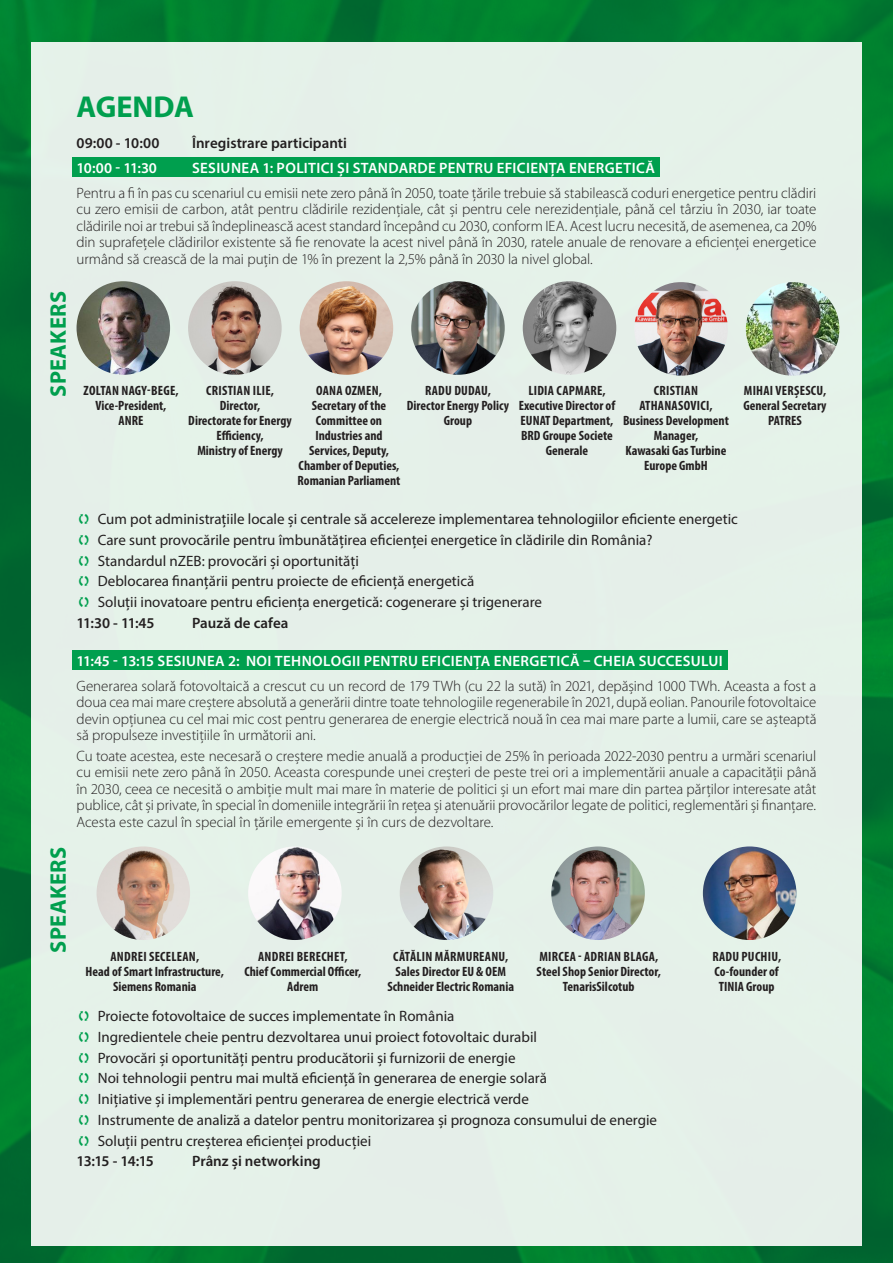
<style>
.page{position:relative;width:893px;height:1263px;background:#fff}
.page>*{position:absolute;margin:0;border:0;box-sizing:border-box;transform-origin:0 0}
.t1{font:700 30.3px "Myriad Pro";color:#009f4e}
.t2{font:700 22.5px "Myriad Pro";letter-spacing:.02em;color:#009f4e}
.t3{font:300 15px/16.5px "Myriad Pro";letter-spacing:-.005em;color:#231f20;text-align:justify}
.t4{font:15px/20.7px "Myriad Pro";color:#231f20}
.t5{font:600 15px "Myriad Pro";letter-spacing:.025em;color:#fff}
.t6{font:600 15px "Myriad Pro";color:#231f20}
.t7{font:700 condensed 13.5px/15px "Myriad Pro";color:#231f20;text-align:center}
</style>
<div class="page">
<img style="left:0;top:0;width:893px;height:1263px">
<div style="left:31px;top:43px;width:831px;height:1203px;background:#e5f1e9"></div>
<div style="left:72px;top:157px;width:587px;height:20px;background:#009f4e"></div>
<div style="left:72px;top:650px;width:655px;height:19px;background:#009f4e"></div>
<img style="left:634px;top:282px;width:94px;height:94px;border-radius:47px">
<img style="left:746px;top:282px;width:93px;height:94px;border-radius:47px">
<img style="left:97px;top:846px;width:93px;height:94px;border-radius:47px">
<img style="left:248px;top:846px;width:94px;height:94px;border-radius:47px">
<img style="left:400px;top:846px;width:93px;height:94px;border-radius:47px">
<img style="left:551px;top:846px;width:94px;height:94px;border-radius:47px">
<img style="left:703px;top:846px;width:93px;height:94px;border-radius:47px">
<img style="left:77px;top:281px;width:93px;height:94px;border-radius:47px">
<img style="left:188px;top:281px;width:94px;height:94px;border-radius:47px">
<img style="left:300px;top:281px;width:93px;height:94px;border-radius:47px">
<img style="left:411px;top:281px;width:94px;height:94px;border-radius:47px">
<img style="left:523px;top:281px;width:93px;height:94px;border-radius:47px">
<h2 class="t2" style="left:44px;top:397px;width:107px;rotate:-90deg">SPEAKERS</h2>
<h1 class="t1" style="left:77px;top:87px;width:119px">AGENDA</h1>
<p class="t6" style="left:77px;top:133px;width:84px">09:00 - 10:00</p>
<p class="t6" style="left:192px;top:133px;width:156px">Înregistrare participanti</p>
<p class="t5" style="left:77px;top:158px;width:82px">10:00 - 11:30</p>
<p class="t5" style="left:192px;top:158px;width:464px">SESIUNEA 1: POLITICI ȘI STANDARDE PENTRU EFICIENȚA ENERGETICĂ</p>
<p class="t3" style="left:77px;top:184px;width:741px">Pentru a fi în pas cu scenariul cu emisii nete zero până în 2050, toate țările trebuie să stabilească coduri energetice pentru clădiri cu zero emisii de carbon, atât pentru clădirile rezidențiale, cât și pentru cele nerezidențiale, până cel târziu în 2030, iar toate clădirile noi ar trebui să îndeplinească acest standard începând cu 2030, conform IEA. Acest lucru necesită, de asemenea, ca 20% din suprafețele clădirilor existente să fie renovate la acest nivel până în 2030, ratele anuale de renovare a eficienței energetice urmând să crească de la mai puțin de 1% în prezent la 2,5% până în 2030 la nivel global.</p>
<p class="t7" style="left:84px;top:383px;width:96px">ZOLTAN NAGY-BEGE,<br>Vice-President,<br>ANRE</p>
<p class="t7" style="left:188px;top:383px;width:105px">CRISTIAN ILIE,<br>Director,<br>Directorate for Energy<br>Efficiency,<br>Ministry of Energy</p>
<p class="t7" style="left:298px;top:383px;width:104px">OANA OZMEN,<br>Secretary of the<br>Committee on<br>Industries and<br>Services, Deputy,<br>Chamber of Deputies,<br>Romanian Parliament</p>
<p class="t7" style="left:407px;top:383px;width:104px">RADU DUDAU,<br>Director Energy Policy<br>Group</p>
<p class="t7" style="left:519px;top:383px;width:98px">LIDIA CAPMARE,<br>Executive Director of<br>EUNAT Department,<br>BRD Groupe Societe<br>Generale</p>
<p class="t7" style="left:623px;top:383px;width:107px">CRISTIAN<br>ATHANASOVICI,<br>Business Development<br>Manager,<br>Kawasaki Gas Turbine<br>Europe GmbH</p>
<p class="t7" style="left:743px;top:383px;width:85px">MIHAI VERȘESCU,<br>General Secretary<br>PATRES</p>
<h2 class="t2" style="left:44px;top:952px;width:107px;rotate:-90deg">SPEAKERS</h2>
<p class="t4" style="left:98px;top:508px;width:642px">Cum pot administrațiile locale și centrale să accelereze implementarea tehnologiilor eficiente energetic Care sunt provocările pentru îmbunătățirea eficienței energetice în clădirile din România?<br>Standardul nZEB: provocări și oportunități<br>Deblocarea finanțării pentru proiecte de eficiență energetică<br>Soluții inovatoare pentru eficiența energetică: cogenerare și trigenerare</p>
<p class="t6" style="left:77px;top:613px;width:79px">11:30 - 11:45</p>
<p class="t6" style="left:192px;top:613px;width:98px">Pauză de cafea</p>
<p class="t5" style="left:77px;top:651px;width:648px">11:45 - 13:15 SESIUNEA 2: NOI TEHNOLOGII PENTRU EFICIENȚA ENERGETICĂ – CHEIA SUCCESULUI</p>
<p class="t3" style="left:77px;top:677px;width:741px">Generarea solară fotovoltaică a crescut cu un record de 179 TWh (cu 22 la sută) în 2021, depășind 1000 TWh. Aceasta a fost a doua cea mai mare creștere absolută a generării dintre toate tehnologiile regenerabile în 2021, după eolian. Panourile fotovoltaice devin opțiunea cu cel mai mic cost pentru generarea de energie electrică nouă în cea mai mare parte a lumii, care se așteaptă să propulseze investițiile în următorii ani.</p>
<p class="t3" style="left:77px;top:747px;width:741px">Cu toate acestea, este necesară o creștere medie anuală a producției de 25% în perioada 2022-2030 pentru a urmări scenariul cu emisii nete zero până în 2050. Aceasta corespunde unei creșteri de peste trei ori a implementării anuale a capacității până în 2030, ceea ce necesită o ambiție mult mai mare în materie de politici și un efort mai mare din partea părților interesate atât publice, cât și private, în special în domeniile integrării în rețea și atenuării provocărilor legate de politici, reglementări și finanțare.<br>Acesta este cazul în special în țările emergente și în curs de dezvoltare.</p>
<p class="t7" style="left:86px;top:949px;width:140px">ANDREI SECELEAN,<br>Head of Smart Infrastructure,<br>Siemens Romania</p>
<p class="t7" style="left:244px;top:949px;width:118px">ANDREI BERECHET,<br>Chief Commercial Officer,<br>Adrem</p>
<p class="t7" style="left:387px;top:949px;width:128px">CĂTĂLIN MĂRMUREANU,<br>Sales Director EU &amp; OEM<br>Schneider Electric Romania</p>
<p class="t7" style="left:537px;top:949px;width:126px">MIRCEA - ADRIAN BLAGA,<br>Steel Shop Senior Director,<br>TenarisSilcotub</p>
<p class="t7" style="left:712px;top:949px;width:70px">RADU PUCHIU,<br>Co-founder of<br>TINIA Group</p>
<p class="t4" style="left:98px;top:1006px;width:561px">Proiecte fotovoltaice de succes implementate în România<br>Ingredientele cheie pentru dezvoltarea unui proiect fotovoltaic durabil<br>Provocări și oportunități pentru producătorii și furnizorii de energie<br>Noi tehnologii pentru mai multă eficiență în generarea de energie solară<br>Inițiative și implementări pentru generarea de energie electrică verde<br>Instrumente de analiză a datelor pentru monitorizarea și prognoza consumului de energie Soluții pentru creșterea eficienței producției</p>
<p class="t6" style="left:77px;top:1152px;width:79px">13:15 - 14:15</p>
<p class="t6" style="left:192px;top:1152px;width:130px">Prânz și networking</p>
</div>
